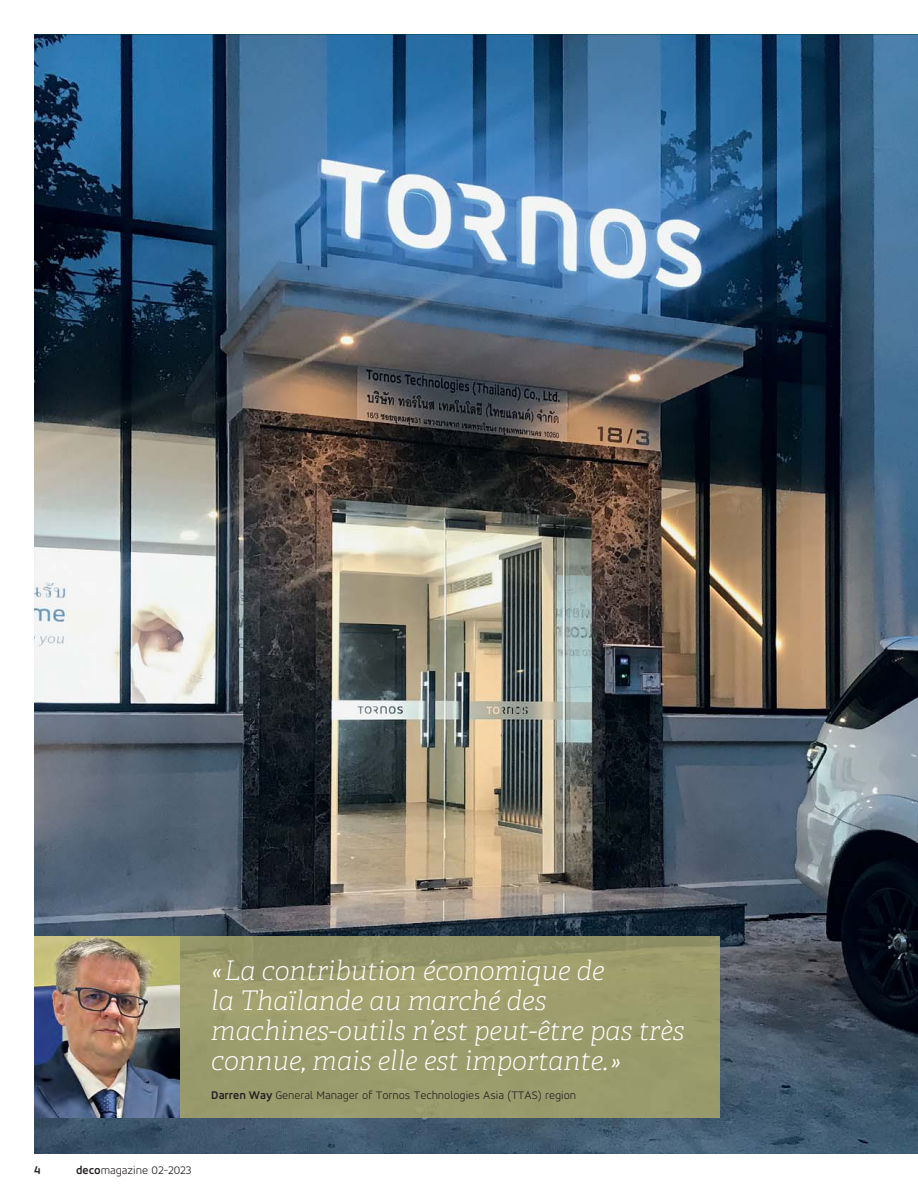
<style>
.page{position:relative;width:918px;height:1188px;background:#fff}
.page>*{position:absolute;margin:0;border:0;box-sizing:border-box;transform-origin:0 0}
.t1{font:italic 100 27px/30px "Adelle";color:#fff}
.t2{font:300 12px "Tornos Accord Alt";color:#231f20}
.t3{font:700 12px "Tornos Accord Alt";color:#231f20}
.s1{font-weight:700}
</style>
<div class="page">
<img style="left:34px;top:34px;width:884px;height:1120px">
<img style="left:180px;top:936px;width:540px;height:182px">
<img style="left:34px;top:936px;width:146px;height:182px">
<p class="t1" style="left:211px;top:958px;width:475px">« La contribution économique de<br>la Thaïlande au marché des machines-outils n’est peut-être pas très connue, mais elle est importante. »</p>
<p class="t2" style="left:211px;top:1091px;width:366px"><span class="s1">Darren Way</span> General Manager of Tornos Technologies Asia (TTAS) region</p>
<p class="t3" style="left:34px;top:1165px;width:8px">4</p>
<p class="t2" style="left:76px;top:1166px;width:117px"><span class="s1">deco</span>magazine 02-2023</p>
</div>
